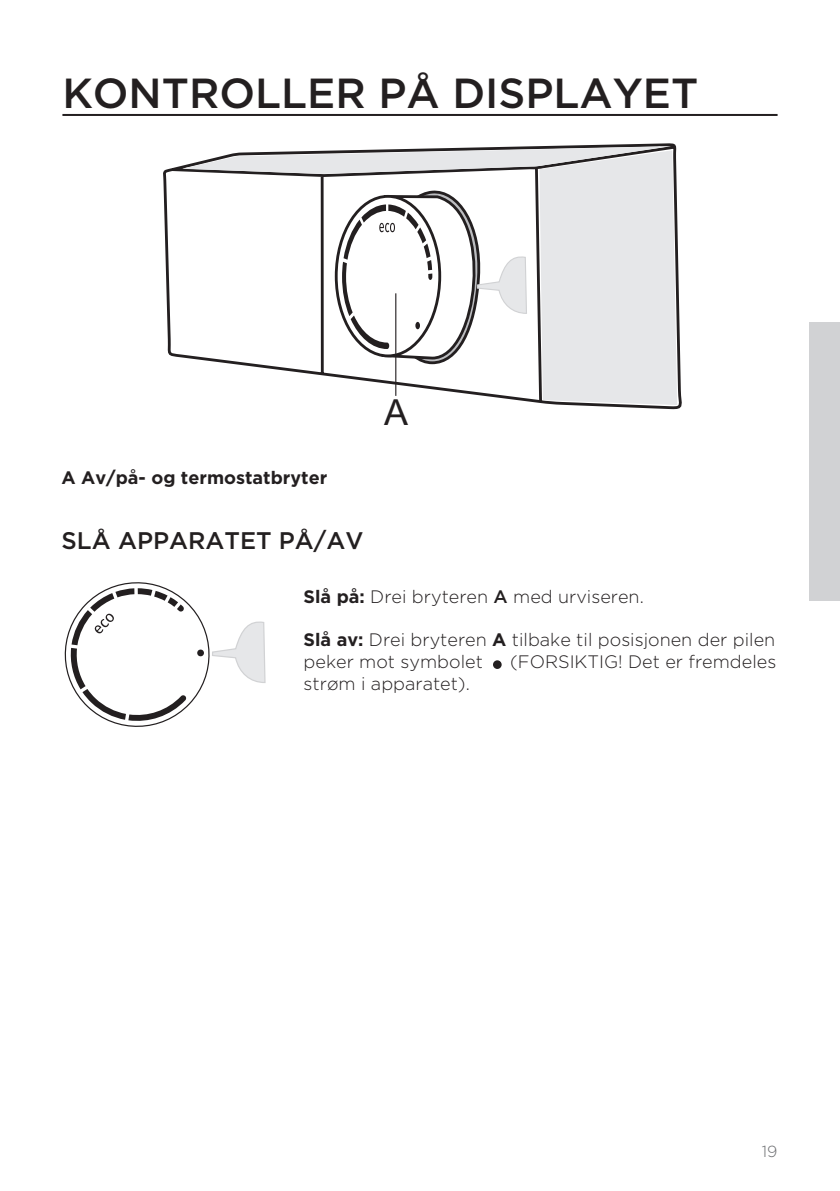
<style>
.page{position:relative;width:840px;height:1191px;background:#fff}
.page>*{position:absolute;margin:0;border:0;box-sizing:border-box;transform-origin:0 0}
.glavni_naslov{font:500 42px "Gotham";color:#231f20}
.t1{font:35.8px "Arial";color:#231f20}
.podnaslov1-1{font:500 24px "Gotham";color:#231f20}
.besedilo{font:300 18px/21.6px "Gotham";color:#231f20}
.besedilo-2{font:700 18px "Gotham";color:#231f20}
.t2{font:300 16px "Gotham";color:#6c6d70}
.s1{font-weight:700}
.s2{font-weight:500}
</style>
<div class="page">
<hr style="left:62px;top:114px;width:715px;height:2px;background:#231f20">
<div style="left:808px;top:322px;width:31px;height:279px;background:#d1d2d4"></div>
<svg style="left:163px;top:143px;width:519px;height:267px"></svg>
<svg style="left:185px;top:146px;width:492px;height:259px"></svg>
<svg style="left:390px;top:223px;width:5px;height:9px"></svg>
<svg style="left:492px;top:660px;width:9px;height:9px"></svg>
<svg style="left:64px;top:582px;width:202px;height:145px"></svg>
<p class="glavni_naslov" style="left:62px;top:66px;width:637px">KONTROLLER PÅ DISPLAYET</p>
<p class="besedilo-2" style="left:62px;top:466px;width:267px">A Av/på- og termostatbryter</p>
<p class="t1" style="left:384px;top:389px;width:25px">A</p>
<p class="podnaslov1-1" style="left:62px;top:525px;width:303px">SLÅ APPARATET PÅ/AV</p>
<p class="besedilo" style="left:303px;top:585px;width:341px"><span class="s1">Slå på:</span> Drei bryteren <span class="s2">A</span> med urviseren.</p>
<p class="besedilo" style="left:303px;top:628px;width:473px"><span class="s1">Slå av:</span> Drei bryteren <span class="s1">A</span> tilbake til posisjonen der pilen peker mot symbolet</p>
<p class="besedilo" style="left:510px;top:650px;width:267px">(FORSIKTIG! Det er fremdeles</p>
<p class="besedilo" style="left:303px;top:672px;width:168px">strøm i apparatet).</p>
<p class="t2" style="left:761px;top:1140px;width:17px">19</p>
</div>
